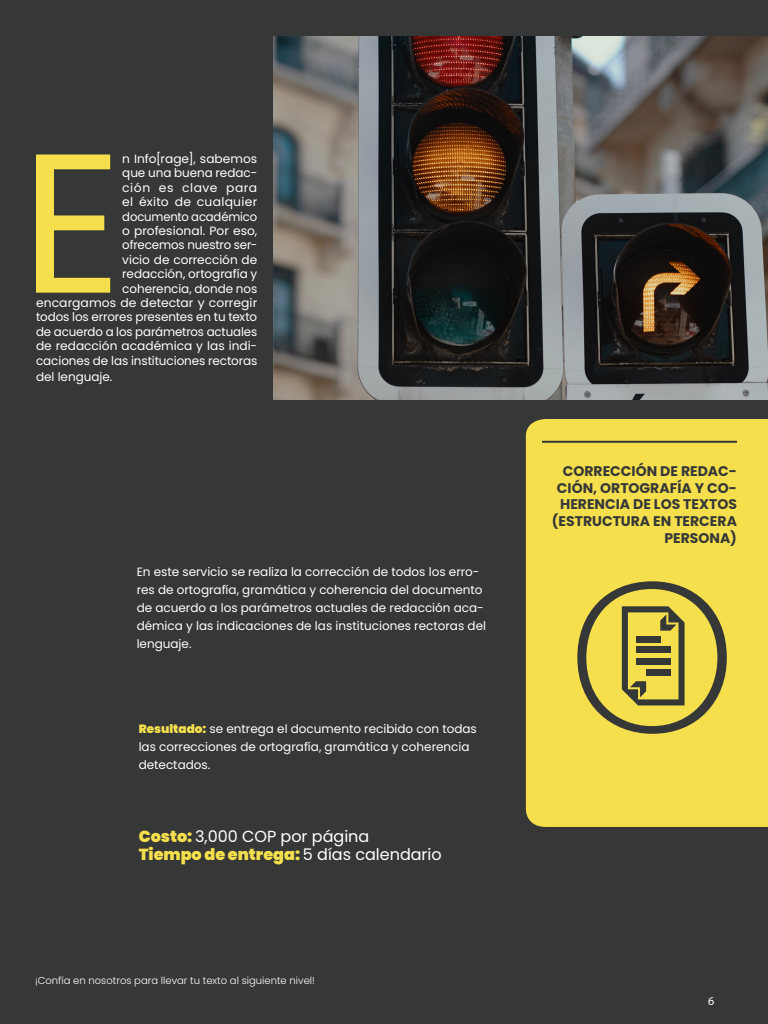
<style>
.page{position:relative;width:768px;height:1024px;background:#363838}
.page>*{position:absolute;margin:0;border:0;box-sizing:border-box;transform-origin:0 0}
.Texto_independiente{font:197.9px "Poppins";color:#f5df4d}
.Cabecera_-_Centrar{font:900 16px "Poppins";color:#f5df4d}
.Cabecera_-_Centrar-2{font:16px "Poppins";color:#fff}
.Encabezado_del_cuadr{font:700 14px/16.8px "Poppins";color:#363838;text-align:right}
.Texto_independiente-2{font:12px/14.4px "Poppins";letter-spacing:-.005em;color:#fff;text-align:right}
.Cabecera_-_Centrar-3{font:12px/18px "Poppins";color:#fff}
.t1{font:12px "Myriad Pro";color:#fff}
.Cabecera_-_Centrar-4{font:300 10px "Poppins";color:#fff}
.s1{font-weight:900;color:#f5df4d}
.s2{font-weight:400;color:#fff}
</style>
<div class="page">
<img style="left:273px;top:36px;width:495px;height:364px">
<div style="left:526px;top:419px;width:242px;height:408px;background:#f5df4d"></div>
<hr style="left:542px;top:441px;width:195px;height:2px;background:#363838">
<svg style="left:577px;top:581px;width:150px;height:153px"></svg>
<p class="Texto_independiente-2" style="left:36px;top:152px;width:223px">n Info[rage], sabemos<br>que una buena redac-<br>ción es clave para<br>el éxito de cualquier<br>documento académico<br>o profesional. Por eso,<br>ofrecemos nuestro ser-<br>vicio de corrección de<br>redacción, ortografía y<br>coherencia, donde nos<br>encargamos de detectar y corregir todos los errores presentes en tu texto de acuerdo a los parámetros actuales de redacción académica y las indi&shy;caciones de las instituciones rectoras</p>
<p class="Texto_independiente-2" style="left:36px;top:369px;width:78px">del lenguaje.</p>
<p class="Texto_independiente" style="left:21px;top:109px;width:103px">E</p>
<p class="Cabecera_-_Centrar-3" style="left:137px;top:563px;width:351px">En este servicio se realiza la corrección de todos los erro&shy;res de ortografía, gramática y coherencia del documento de acuerdo a los parámetros actuales de redacción aca&shy;démica y las indicaciones de las instituciones rectoras del lenguaje.</p>
<p class="Cabecera_-_Centrar-3" style="left:139px;top:719px;width:340px"><span class="s1">Resultado:</span> se entrega el documento recibido con todas las correcciones de ortografía, gramática y coherencia detectados.</p>
<p class="Cabecera_-_Centrar-2" style="left:139px;top:827px;width:232px"><span class="s1">Costo:</span> 3,000 COP por página</p>
<p class="Cabecera_-_Centrar" style="left:139px;top:845px;width:305px">Tiempo de entrega: <span class="s2">5 días calendario</span></p>
<p class="Cabecera_-_Centrar-4" style="left:35px;top:975px;width:281px">¡Confía en nosotros para llevar tu texto al siguiente nivel!</p>
<p class="Encabezado_del_cuadr" style="left:552px;top:463px;width:187px">CORRECCIÓN DE REDAC-<br>CIÓN, ORTOGRAFÍA Y CO-<br>HERENCIA DE LOS TEXTOS (ESTRUCTURA EN TERCERA<br>PERSONA)</p>
<p class="t1" style="left:708px;top:993px;width:8px">6</p>
</div>
